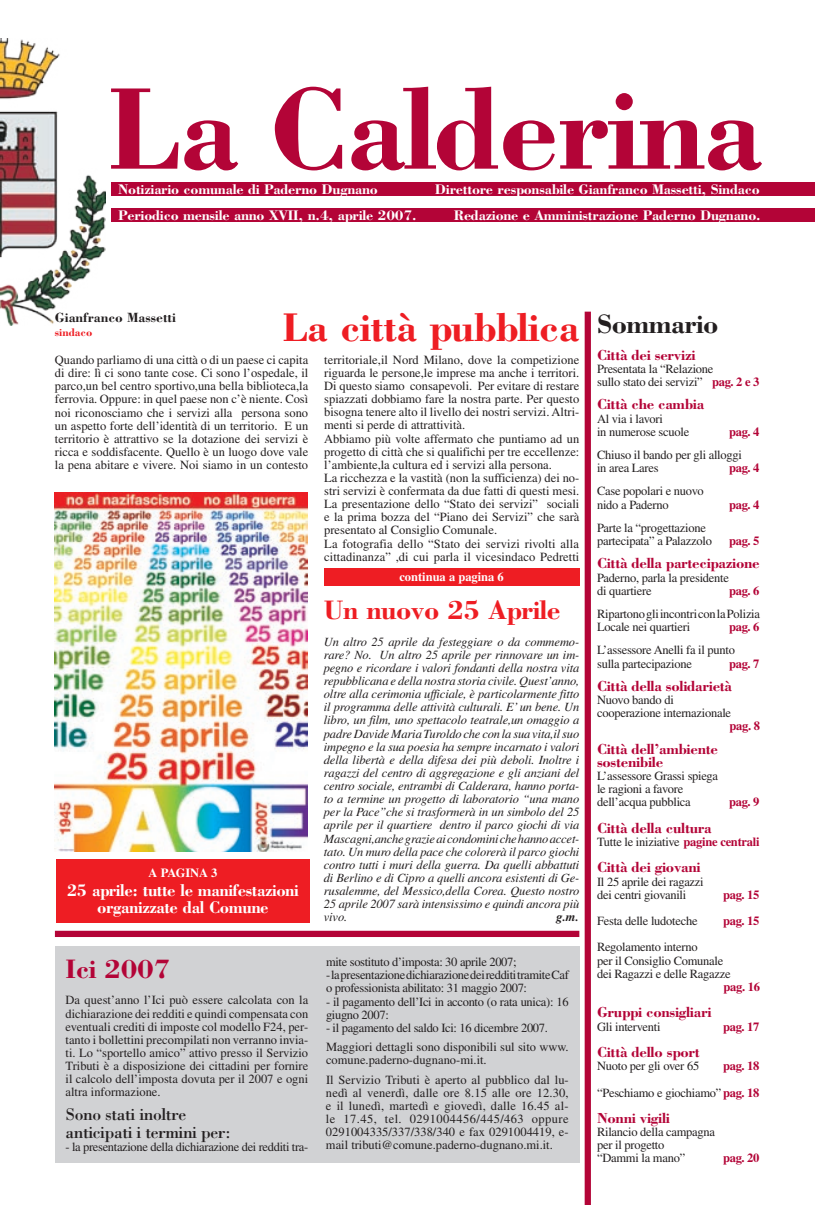
<style>
.page{position:relative;width:815px;height:1205px;background:#fff}
.page>*{position:absolute;margin:0;border:0;box-sizing:border-box;transform-origin:0 0}
.t1{font:700 120px "Bodoni";letter-spacing:-.02em;color:#b30437}
.t2{font:700 41.25px "Bodoni";letter-spacing:-.02em;color:#ee1d23}
.t3{font:700 27.5px "Bodoni";letter-spacing:-.02em;color:#ee1d23}
.t4{font:700 27.5px "Bodoni";letter-spacing:-.02em;color:#231f20}
.t5{font:700 27.5px "Bodoni";letter-spacing:-.02em;color:#b30437}
.t6{font:700 17.5px/17.5px "Bodoni";letter-spacing:-.025em;color:#fff;text-align:center;scale:.96 1}
.t7{font:17.5px/17.5px "Bodoni";letter-spacing:-.025em;color:#231f20}
.t8{font:700 15px/13.1px "Bodoni";letter-spacing:-.02em;color:#b30437}
.t9{font:700 14.38px "Bodoni";letter-spacing:-.015em;color:#fff}
.t10{font:700 13.75px "Bodoni";color:#231f20}
.t11{font:12.5px/13.1px "Times";letter-spacing:-.02em;color:#231f20}
.t12{font:italic 12.5px/13.1px "Times";letter-spacing:-.01em;color:#231f20;text-align:justify}
.t13{font:12.5px/13.1px "Times";color:#231f20}
.t14{font:700 12.5px "Times";letter-spacing:-.02em;color:#b30437}
.t15{font:12.5px/19.4px "Times";letter-spacing:.005em;color:#231f20}
.t16{font:700 12.5px "Times";color:#fff}
.t17{font:italic 700 12.5px "Times";color:#231f20}
.t18{font:700 11.25px "Bodoni";color:#ee1d23}
.s1{font-weight:700;color:#b30437}
</style>
<div class="page">
<div style="left:111px;top:209px;width:704px;height:13px;background:#b30437"></div>
<div style="left:111px;top:183px;width:704px;height:13px;background:#b30437"></div>
<div style="left:585px;top:312px;width:6px;height:893px;background:#b30437"></div>
<img style="left:0;top:38px;width:106px;height:287px">
<div style="left:55px;top:946px;width:524px;height:216px;background:#d1d2d4"></div>
<div style="left:57px;top:859px;width:253px;height:64px;background:#ee1d23"></div>
<div style="left:55px;top:931px;width:524px;height:6px;background:#b30437"></div>
<img style="left:55px;top:492px;width:252px;height:359px">
<div style="left:324px;top:568px;width:255px;height:18px;background:#ee1d23"></div>
<h1 class="t1" style="left:108px;top:54px;width:656px">La Calderina</h1>
<p class="t9" style="left:118px;top:206px;width:300px">Periodico mensile anno XVII, n.4, aprile 2007.</p>
<p class="t9" style="left:454px;top:206px;width:309px">Redazione e Amministrazione Paderno Dugnano.</p>
<p class="t9" style="left:118px;top:180px;width:261px">Notiziario comunale di Paderno Dugnano</p>
<p class="t9" style="left:435px;top:180px;width:326px">Direttore responsabile Gianfranco Massetti, Sindaco</p>
<p class="t10" style="left:55px;top:309px;width:123px">Gianfranco Massetti</p>
<p class="t18" style="left:55px;top:325px;width:39px">sindaco</p>
<h2 class="t2" style="left:283px;top:301px;width:298px">La città pubblica</h2>
<p class="t11" style="left:55px;top:353px;width:255px;text-align:justify">Quando parliamo di una città o di un paese ci capita di dire: lì ci sono tante cose. Ci sono l’ospedale, il parco,un bel centro sportivo,una bella biblioteca,la ferrovia. Oppure: in quel paese non c’è niente. Così noi riconosciamo che i servizi alla persona sono un aspetto forte dell’identità di un territorio. E un territorio è attrattivo se la dotazione dei servizi è ricca e soddisfacente. Quello è un luogo dove vale la pena abitare e vivere. Noi siamo in un contesto</p>
<p class="t16" style="left:149px;top:865px;width:70px">A PAGINA 3</p>
<h3 class="t6" style="left:67px;top:881px;width:243px">25 aprile: tutte le manifestazioni organizzate dal Comune</h3>
<h3 class="t5" style="left:66px;top:952px;width:106px">Ici 2007</h3>
<p class="t11" style="left:66px;top:993px;width:244px;text-align:justify">Da quest’anno l’Ici può essere calcolata con la dichiarazione dei redditi e quindi compensata con eventuali crediti di imposte col modello F24, per&shy;tanto i bollettini precompilati non verranno invia&shy;ti. Lo “sportello amico” attivo presso il Servizio Tributi è a disposizione dei cittadini per fornire il calcolo dell’imposta dovuta per il 2007 e ogni altra informazione.</p>
<h3 class="t7" style="left:66px;top:1105px;width:167px">Sono stati inoltre anticipati i termini per:</h3>
<p class="t11" style="left:66px;top:1140px;width:244px">- la presentazione della dichiarazione dei redditi tra-</p>
<p class="t13" style="left:324px;top:353px;width:257px">territoriale,il Nord Milano, dove la competizione riguarda le persone,le imprese ma anche i territori.<br>Di questo siamo consapevoli. Per evitare di restare spiazzati dobbiamo fare la nostra parte. Per questo bisogna tenere alto il livello dei nostri servizi. Altri&shy;menti si perde di attrattività.<br>Abbiamo più volte affermato che puntiamo ad un progetto di città che si qualifichi per tre eccellenze: l’ambiente,la cultura ed i servizi alla persona.<br>La ricchezza e la vastità (non la sufficienza) dei no&shy;stri servizi è confermata da due fatti di questi mesi.<br>La presentazione dello “Stato dei servizi” sociali e la prima bozza del “Piano dei Servizi” che sarà presentato al Consiglio Comunale.<br>La fotografia dello “Stato dei servizi rivolti alla cittadinanza” ,di cui parla il vicesindaco Pedretti</p>
<p class="t16" style="left:399px;top:569px;width:106px">continua a pagina 6</p>
<h3 class="t3" style="left:324px;top:593px;width:238px">Un nuovo 25 Aprile</h3>
<p class="t12" style="left:324px;top:635px;width:257px">Un altro 25 aprile da festeggiare o da commemo&shy;rare? No. Un altro 25 aprile per rinnovare un im&shy;pegno e ricordare i valori fondanti della nostra vita repubblicana e della nostra storia civile. Quest’anno, oltre alla cerimonia ufficiale, è particolarmente fitto il programma delle attività culturali. E’ un bene. Un libro, un film, uno spettacolo teatrale,un omaggio a padre Davide Maria Turoldo che con la sua vita,il suo impegno e la sua poesia ha sempre incarnato i valori della libertà e della difesa dei più deboli. Inoltre i ragazzi del centro di aggregazione e gli anziani del centro sociale, entrambi di Calderara, hanno porta&shy;to a termine un progetto di laboratorio “una mano per la Pace”che si trasformerà in un simbolo del 25 aprile per il quartiere dentro il parco giochi di via Mascagni,anche grazie ai condomini che hanno accet&shy;tato. Un muro della pace che colorerà il parco giochi contro tutti i muri della guerra. Da quelli abbattuti di Berlino e di Cipro a quelli ancora esistenti di Ge&shy;rusalemme, del Messico,della Corea. Questo nostro 25 aprile 2007 sarà intensissimo e quindi ancora più vivo.</p>
<p class="t17" style="left:557px;top:910px;width:24px">g.m.</p>
<p class="t11" style="left:326px;top:955px;width:192px">mite sostituto d’imposta: 30 aprile 2007;</p>
<p class="t11" style="left:326px;top:968px;width:244px">- la presentazione dichiarazione dei redditi tramite Caf o professionista abilitato: 31 maggio 2007:</p>
<p class="t11" style="left:326px;top:995px;width:244px">- il pagamento dell’Ici in acconto (o rata unica): 16 giugno 2007:</p>
<p class="t13" style="left:326px;top:1018px;width:244px;line-height:19.4px">- il pagamento del saldo Ici: 16 dicembre 2007.<br>Maggiori dettagli sono disponibili sul sito www.</p>
<p class="t15" style="left:326px;top:1050px;width:244px">comune.paderno-dugnano-mi.it.<br>Il Servizio Tributi è aperto al pubblico dal lu-</p>
<p class="t11" style="left:326px;top:1086px;width:244px;text-align:justify">nedì al venerdì, dalle ore 8.15 alle ore 12.30, e il lunedì, martedì e giovedì, dalle 16.45 al&shy;le 17.45, tel. 0291004456/445/463 oppure 0291004335/337/338/340 e fax 0291004419, e&shy;mail tributi@comune.paderno-dugnano.mi.it.</p>
<h3 class="t4" style="left:597px;top:307px;width:123px">Sommario</h3>
<p class="t8" style="left:597px;top:348px;width:100px">Città dei servizi</p>
<p class="t11" style="left:597px;top:362px;width:164px">Presentata la “Relazione<br>sullo stato dei servizi” <span class="s1">pag. 2 e 3</span></p>
<p class="t8" style="left:597px;top:397px;width:109px">Città che cambia</p>
<p class="t11" style="left:597px;top:412px;width:94px">Al via i lavori<br>in numerose scuole</p>
<p class="t14" style="left:729px;top:424px;width:32px">pag. 4</p>
<p class="t11" style="left:597px;top:448px;width:146px">Chiuso il bando per gli alloggi in area Lares</p>
<p class="t14" style="left:729px;top:460px;width:32px">pag. 4</p>
<p class="t11" style="left:597px;top:485px;width:108px">Case popolari e nuovo nido a Paderno</p>
<p class="t14" style="left:729px;top:497px;width:32px">pag. 4</p>
<p class="t11" style="left:597px;top:521px;width:116px">Parte la “progettazione partecipata” a Palazzolo</p>
<p class="t14" style="left:729px;top:533px;width:32px">pag. 5</p>
<p class="t8" style="left:597px;top:556px;width:164px">Città della partecipazione</p>
<p class="t11" style="left:597px;top:571px;width:133px">Paderno, parla la presidente di quartiere</p>
<p class="t14" style="left:729px;top:583px;width:32px">pag. 6</p>
<p class="t11" style="left:597px;top:607px;width:165px">Ripartono gli incontri con la Polizia<br>Locale nei quartieri</p>
<p class="t14" style="left:729px;top:619px;width:32px">pag. 6</p>
<p class="t11" style="left:597px;top:643px;width:139px">L’assessore Anelli fa il punto sulla partecipazione</p>
<p class="t14" style="left:729px;top:656px;width:32px">pag. 7</p>
<p class="t8" style="left:597px;top:679px;width:137px">Città della solidarietà</p>
<p class="t11" style="left:597px;top:693px;width:136px">Nuovo bando di cooperazione internazionale</p>
<p class="t14" style="left:730px;top:719px;width:32px">pag. 8</p>
<p class="t8" style="left:597px;top:742px;width:122px">Città dell’ambiente sostenibile</p>
<p class="t11" style="left:597px;top:769px;width:123px">L’assessore Grassi spiega le ragioni a favore dell’acqua pubblica</p>
<p class="t14" style="left:729px;top:795px;width:32px">pag. 9</p>
<p class="t8" style="left:597px;top:821px;width:116px">Città della cultura</p>
<p class="t11" style="left:597px;top:835px;width:164px">Tutte le iniziative <span class="s1">pagine centrali</span></p>
<p class="t8" style="left:597px;top:860px;width:105px">Città dei giovani</p>
<p class="t11" style="left:597px;top:875px;width:108px">Il 25 aprile dei ragazzi dei centri giovanili</p>
<p class="t14" style="left:723px;top:887px;width:38px">pag. 15</p>
<p class="t11" style="left:597px;top:914px;width:102px">Festa delle ludoteche</p>
<p class="t14" style="left:723px;top:913px;width:38px">pag. 15</p>
<p class="t11" style="left:597px;top:940px;width:135px">Regolamento interno<br>per il Consiglio Comunale dei Ragazzi e delle Ragazze</p>
<p class="t14" style="left:724px;top:979px;width:38px">pag. 16</p>
<p class="t8" style="left:597px;top:1005px;width:116px">Gruppi consigliari</p>
<p class="t11" style="left:597px;top:1020px;width:65px">Gli interventi</p>
<p class="t14" style="left:723px;top:1019px;width:38px">pag. 17</p>
<p class="t8" style="left:597px;top:1045px;width:104px">Città dello sport</p>
<p class="t11" style="left:597px;top:1059px;width:104px">Nuoto per gli over 65</p>
<p class="t11" style="left:597px;top:1052px;width:164px;line-height:26.4px;text-align:right"><span class="s1">pag. 18<br></span>“Peschiamo e giochiamo” <span class="s1">pag. 18</span></p>
<p class="t8" style="left:597px;top:1111px;width:74px">Nonni vigili</p>
<p class="t11" style="left:597px;top:1125px;width:120px">Rilancio della campagna per il progetto<br>“Dammi la mano”</p>
<p class="t14" style="left:723px;top:1151px;width:38px">pag. 20</p>
</div>
